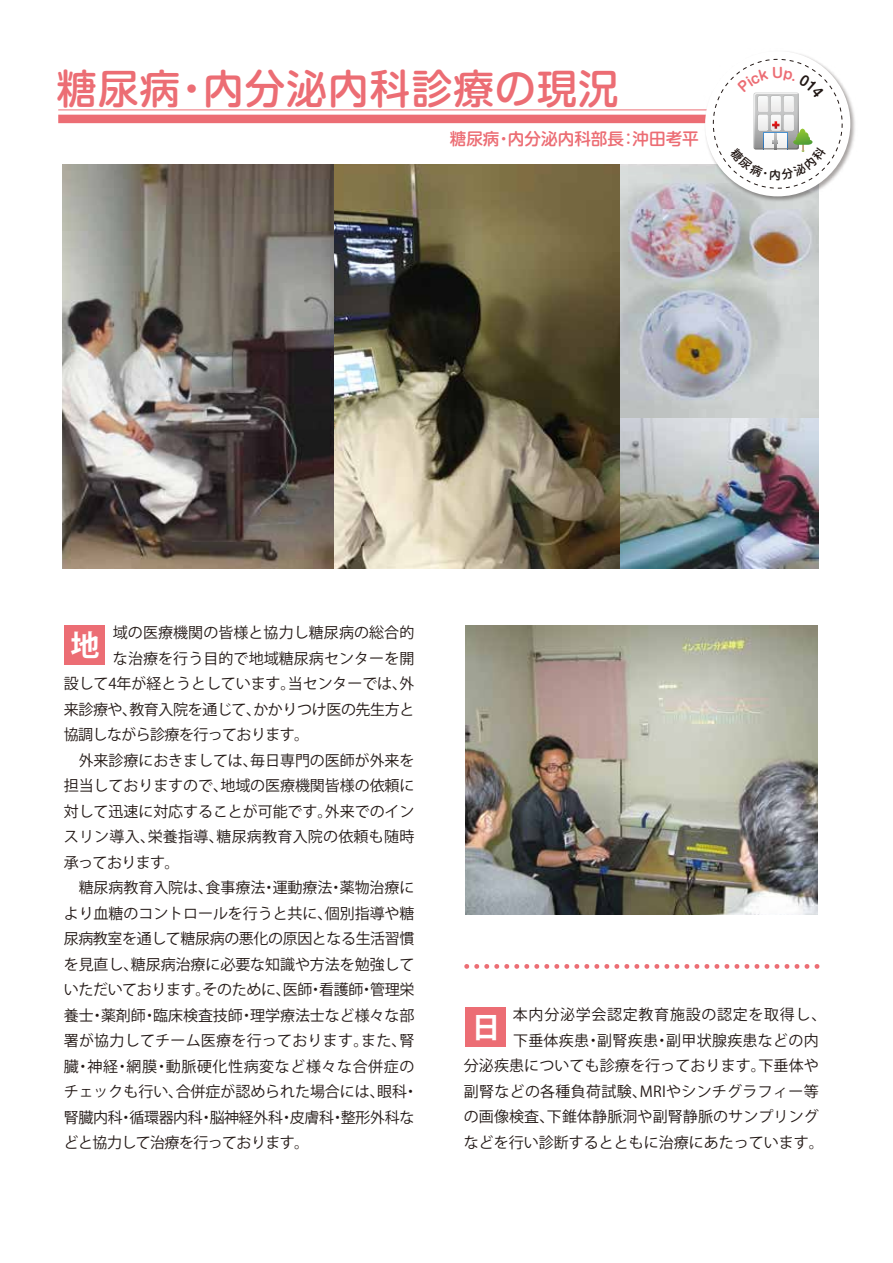
<style>
.page{position:relative;width:893px;height:1263px;background:#fff}
.page>*{position:absolute;margin:0;border:0;box-sizing:border-box;transform-origin:0 0}
.t1{font:500 40.5px "Shin M Go Pro";letter-spacing:.03em;color:#ec6d74}
.t2{font:700 29.1px "Koz Go Pro";color:#fff}
.t3{font:500 16.65px "Shin M Go Pro";color:#ec6d74}
.t4{font:15px "Koz Go Pro";letter-spacing:-.005em;color:#221815}
.t5{font:15px "Koz Go Pro";letter-spacing:-.025em;color:#221815}
.t6{font:15px "Koz Go Pro";letter-spacing:.015em;color:#221815}
.t7{font:15px "Koz Go Pro";letter-spacing:.02em;color:#221815}
.t8{font:15px "Koz Go Pro";letter-spacing:-.04em;color:#221815}
.t9{font:15px "Koz Go Pro";letter-spacing:.04em;color:#221815}
.t10{font:15px "Koz Go Pro";letter-spacing:.045em;color:#221815}
</style>
<div class="page">
<img style="left:619px;top:417px;width:200px;height:151px">
<img style="left:619px;top:164px;width:200px;height:253px">
<div style="left:58px;top:115px;width:758px;height:8px;background:#ec6d74"></div>
<hr style="left:58px;top:109px;width:758px;height:1px;background:#ec6d74">
<img style="left:702px;top:52px;width:153px;height:151px">
<div style="left:705px;top:51px;width:145px;height:145px;background:#fff;border-radius:50%"></div>
<img style="left:62px;top:164px;width:557px;height:404px">
<img style="left:465px;top:625px;width:352px;height:290px">
<div style="left:466px;top:1007px;width:40px;height:39px;background:#ec6d74"></div>
<div style="left:65px;top:625px;width:40px;height:39px;background:#ec6d74"></div>
<svg style="left:467px;top:964px;width:353px;height:5px"></svg>
<svg style="left:729px;top:67px;width:97px;height:113px"></svg>
<h1 class="t1" style="left:56px;top:56px;width:564px">糖尿病・内分泌内科診療の現況</h1>
<p class="t3" style="left:450px;top:126px;width:251px">糖尿病・内分泌内科部長：沖田考平</p>
<p class="t4" style="left:113px;top:623px;width:303px">域の医療機関の皆様と協力し糖尿病の総合的</p>
<p class="t4" style="left:113px;top:648px;width:303px">な治療を行う目的で地域糖尿病センターを開</p>
<p class="t4" style="left:64px;top:674px;width:352px">設して4年が経とうとしています。当センターでは、外</p>
<p class="t5" style="left:64px;top:699px;width:352px">来診療や、教育入院を通じて、かかりつけ医の先生方と</p>
<p class="t8" style="left:64px;top:725px;width:247px">協調しながら診療を行っております。</p>
<p class="t4" style="left:64px;top:750px;width:352px">　外来診療におきましては、毎日専門の医師が外来を</p>
<p class="t4" style="left:64px;top:776px;width:352px">担当しておりますので、地域の医療機関皆様の依頼に</p>
<p class="t4" style="left:64px;top:801px;width:352px">対して迅速に対応することが可能です。外来でのイン</p>
<p class="t6" style="left:64px;top:827px;width:352px">スリン導入、栄養指導、糖尿病教育入院の依頼も随時</p>
<p class="t8" style="left:64px;top:852px;width:117px">承っております。</p>
<p class="t4" style="left:64px;top:878px;width:352px">　糖尿病教育入院は、食事療法・運動療法・薬物治療に</p>
<p class="t4" style="left:64px;top:903px;width:352px">より血糖のコントロールを行うと共に、個別指導や糖</p>
<p class="t5" style="left:64px;top:929px;width:352px">尿病教室を通して糖尿病の悪化の原因となる生活習慣</p>
<p class="t4" style="left:64px;top:954px;width:352px">を見直し、糖尿病治療に必要な知識や方法を勉強して</p>
<p class="t5" style="left:64px;top:980px;width:352px">いただいております。そのために、医師・看護師・管理栄</p>
<p class="t4" style="left:64px;top:1005px;width:352px">養士・薬剤師・臨床検査技師・理学療法士など様々な部</p>
<p class="t6" style="left:64px;top:1031px;width:352px">署が協力してチーム医療を行っております。また、腎</p>
<p class="t9" style="left:64px;top:1056px;width:352px">臓・神経・網膜・動脈硬化性病変など様々な合併症の</p>
<p class="t4" style="left:64px;top:1082px;width:356px">チェックも行い、合併症が認められた場合には、眼科・</p>
<p class="t5" style="left:64px;top:1107px;width:352px">腎臓内科・循環器内科・脳神経外科・皮膚科・整形外科な</p>
<p class="t8" style="left:64px;top:1133px;width:247px">どと協力して治療を行っております。</p>
<h2 class="t2" style="left:71px;top:626px;width:31px">地</h2>
<p class="t10" style="left:513px;top:1005px;width:315px">本内分泌学会認定教育施設の認定を取得し、</p>
<p class="t7" style="left:513px;top:1030px;width:307px">下垂体疾患・副腎疾患・副甲状腺疾患などの内</p>
<p class="t4" style="left:464px;top:1056px;width:356px">分泌疾患についても診療を行っております。下垂体や</p>
<p class="t7" style="left:464px;top:1081px;width:356px">副腎などの各種負荷試験、MRIやシンチグラフィー等</p>
<p class="t4" style="left:464px;top:1107px;width:356px">の画像検査、下錐体静脈洞や副腎静脈のサンプリング</p>
<p class="t4" style="left:464px;top:1132px;width:361px">などを行い診断するとともに治療にあたっています。</p>
<h2 class="t2" style="left:471px;top:1008px;width:31px">日</h2>
</div>
